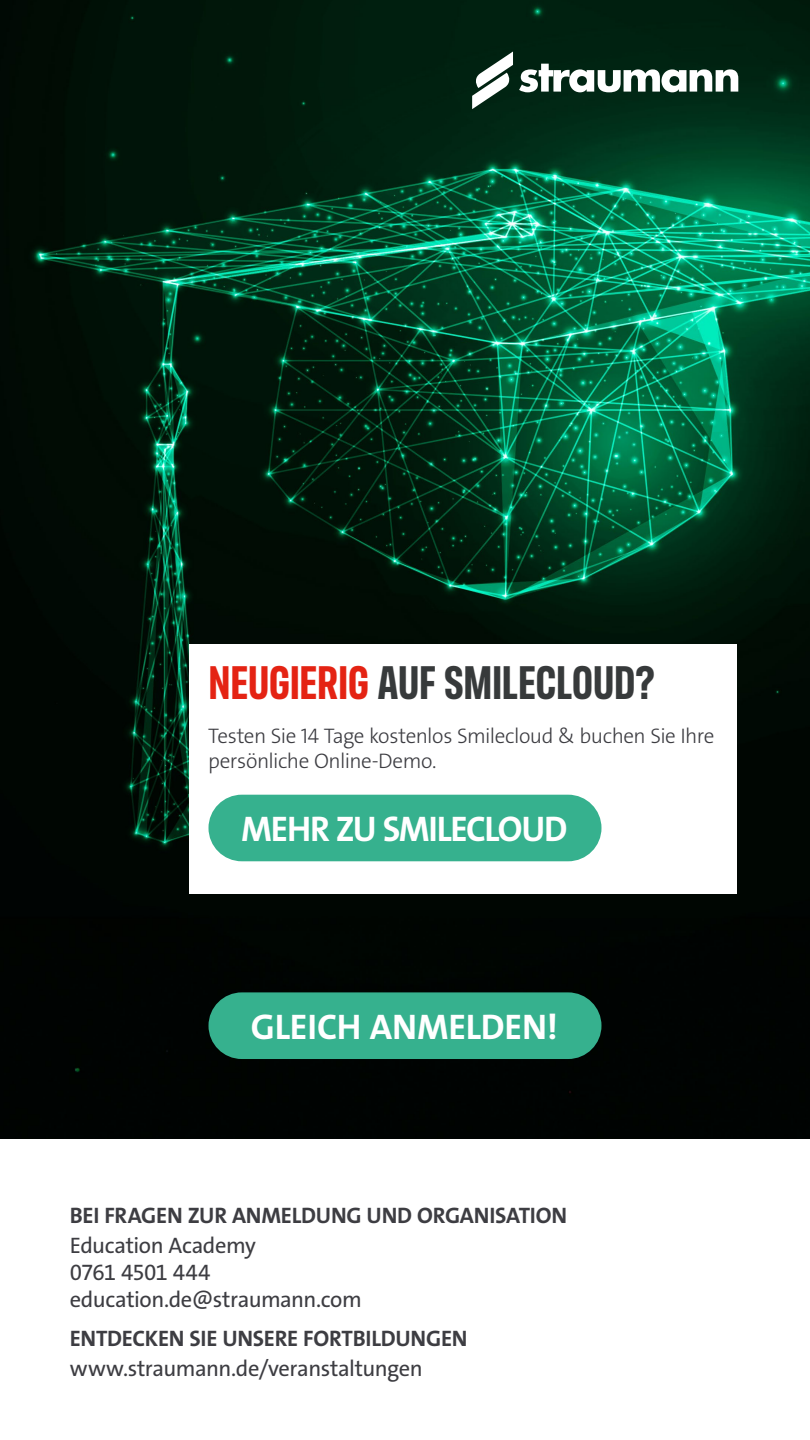
<style>
.page{position:relative;width:810px;height:1440px;background:#fff}
.page>*{position:absolute;margin:0;border:0;box-sizing:border-box;transform-origin:0 0}
.t1{font:700 47.62px "FS Industrie Cd";letter-spacing:-.02em;color:#373a3b}
.t2{font:35.85px "The Sans LP7 Bld";letter-spacing:-.035em;color:#fff}
.t3{font:35.85px "The Sans LP7 Bld";letter-spacing:-.005em;color:#fff}
.t4{font:22.5px/27px "The Sans LP5 Plain";letter-spacing:-.02em;color:#3d3d42}
.t5{font:22.5px "The Sans LP7 Bld";letter-spacing:-.01em;color:#3d3d42}
.t6{font:21.15px/25.4px "The Sans LP3 Lig";letter-spacing:-.025em;color:#3d3d42}
.s1{color:#e42313}
</style>
<div class="page">
<img style="left:0;top:0;width:810px;height:1138px">
<svg style="left:519px;top:64px;width:219px;height:28px"></svg>
<svg style="left:472px;top:52px;width:41px;height:57px"></svg>
<div style="left:209px;top:992px;width:393px;height:67px;background:#36b18e;border-radius:33px"></div>
<div style="left:190px;top:644px;width:547px;height:250px;background:#fff"></div>
<div style="left:209px;top:795px;width:393px;height:66px;background:#36b18e;border-radius:33px"></div>
<h1 class="t1" style="left:208px;top:653px;width:448px"><span class="s1">NEUGIERIG</span> AUF SMILECLOUD?</h1>
<p class="t6" style="left:208px;top:723px;width:508px">Testen Sie 14 Tage kostenlos Smilecloud &amp; buchen Sie Ihre persönliche Online-Demo.</p>
<h2 class="t2" style="left:241px;top:806px;width:328px">MEHR ZU SMILECLOUD</h2>
<h2 class="t3" style="left:251px;top:1004px;width:308px">GLEICH ANMELDEN!</h2>
<p class="t5" style="left:70px;top:1200px;width:499px">BEI FRAGEN ZUR ANMELDUNG UND ORGANISATION</p>
<p class="t4" style="left:70px;top:1232px;width:294px">Education Academy<br>0761 4501 444 education.de@straumann.com</p>
<p class="t5" style="left:70px;top:1323px;width:399px">ENTDECKEN SIE UNSERE FORTBILDUNGEN</p>
<p class="t4" style="left:70px;top:1355px;width:355px">www.straumann.de/veranstaltungen</p>
</div>
